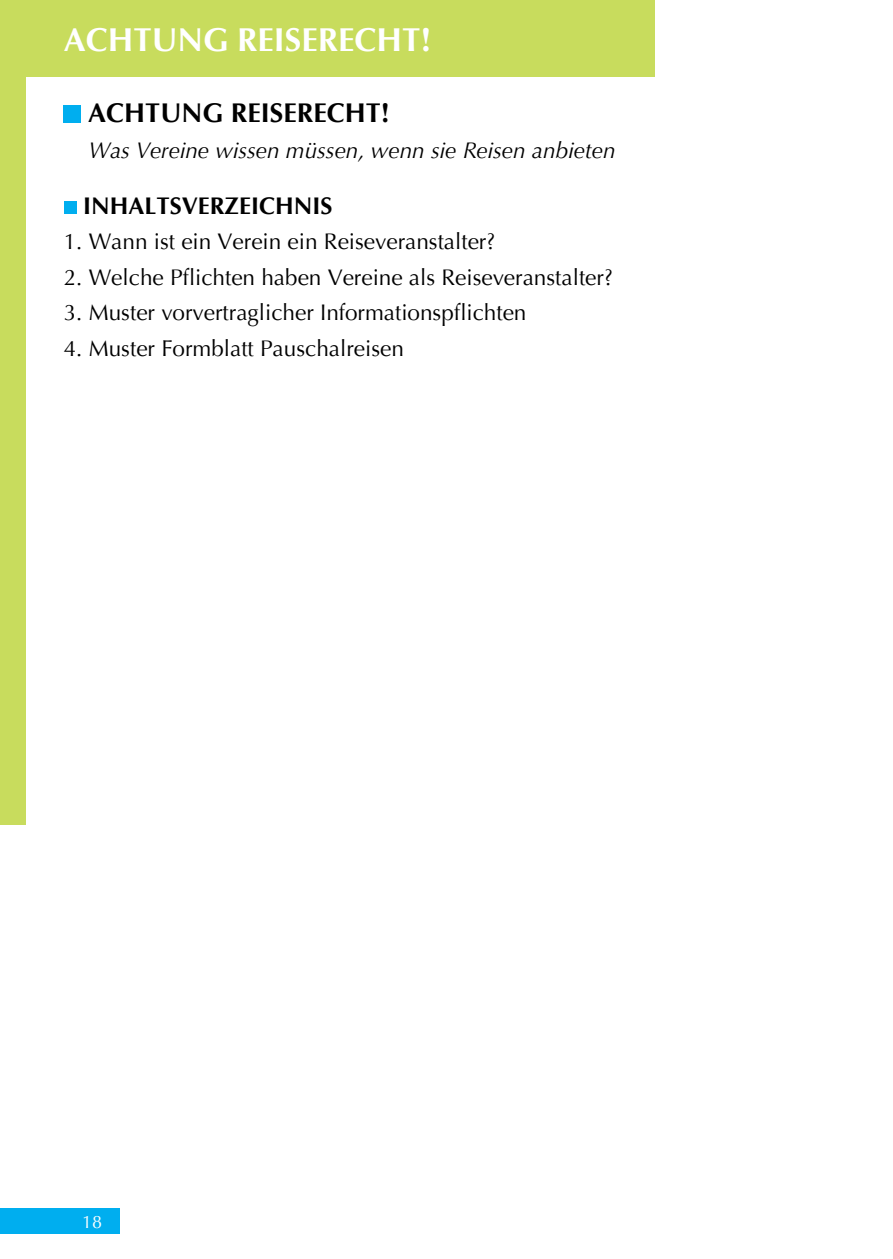
<style>
.page{position:relative;width:893px;height:1259px;background:#fff}
.page>*{position:absolute;margin:0;border:0;box-sizing:border-box;transform-origin:0 0}
.t1{font:700 33px "Optima";color:#fff}
.t2{font:700 27px "Optima";color:#000}
.t3{font:700 24px "Optima";color:#000}
.t4{font:22.5px "Optima";color:#000}
.t5{font:italic 22.5px "Optima";color:#000}
.t6{font:18px "Optima";color:#fff}
</style>
<div class="page">
<div style="left:0;top:1208px;width:119px;height:25px;background:#00aeef"></div>
<div style="left:0;top:0;width:655px;height:77px;background:#c8dc5d"></div>
<div style="left:0;top:77px;width:26px;height:748px;background:#c8dc5d"></div>
<div style="left:64px;top:105px;width:17px;height:17px;background:#00aeef"></div>
<div style="left:64px;top:201px;width:13px;height:13px;background:#00aeef"></div>
<h1 class="t1" style="left:64px;top:18px;width:369px">ACHTUNG REISERECHT!</h1>
<p class="t2" style="left:88px;top:96px;width:303px">ACHTUNG REISERECHT!</p>
<p class="t5" style="left:89px;top:136px;width:528px">Was Vereine wissen müssen, wenn sie Reisen anbieten</p>
<p class="t3" style="left:83px;top:190px;width:248px">IN HALTSVERZEICHNIS</p>
<p class="t4" style="left:64px;top:227px;width:433px">1. Wann ist ein Verein ein Reiseveranstalter?</p>
<p class="t4" style="left:64px;top:263px;width:550px">2. Welche Pflichten haben Vereine als Reiseveranstalter?</p>
<p class="t4" style="left:64px;top:298px;width:464px">3. Muster vorvertraglicher Informationspflichten</p>
<p class="t4" style="left:64px;top:334px;width:342px">4. Muster Formblatt Pauschalreisen</p>
<p class="t6" style="left:82px;top:1210px;width:22px">18</p>
</div>
